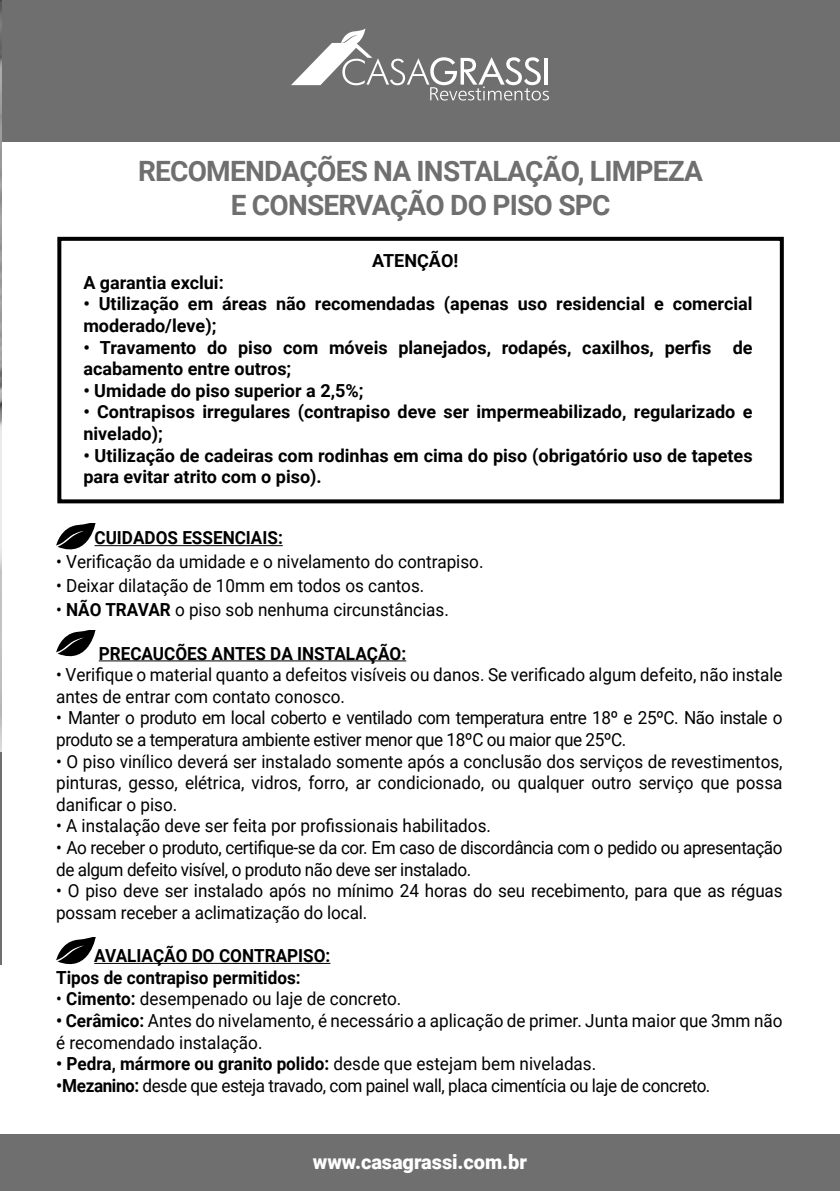
<style>
.page{position:relative;width:840px;height:1191px;background:#fff}
.page>*{position:absolute;margin:0;border:0;box-sizing:border-box;transform-origin:0 0}
.t1{font:700 28px/33.6px "Roboto";letter-spacing:-.03em;color:#706f6f;text-align:center}
.t2{font:900 20px "Roboto";letter-spacing:-.005em;color:#fff}
.t3{font:18px/21.6px "Roboto";letter-spacing:-.005em;color:#000;scale:.95 1}
.t4{font:700 18px/21.6px "Roboto";color:#000}
.t5{font:18px/21.6px "Roboto";letter-spacing:-.025em;color:#000;scale:.95 1}
.t6{font:700 18px/21.6px "Roboto";color:#000;scale:.95 1}
.s1{font-weight:700}
.s2{font-weight:400}
</style>
<div class="page">
<div style="left:0;top:0;width:839px;height:142px;background:#706f6f"></div>
<div style="left:0;top:1134px;width:839px;height:57px;background:#706f6f"></div>
<img style="left:0;top:0;width:1px;height:752px">
<hr style="left:0;top:752px;width:1px;height:212px;background:#706f6f">
<svg style="left:291px;top:28px;width:257px;height:73px"></svg>
<hr style="left:94px;top:545px;width:188px;height:1px;background:#000">
<hr style="left:99px;top:660px;width:307px;height:1px;background:#000">
<hr style="left:94px;top:963px;width:236px;height:1px;background:#000">
<svg style="left:56px;top:523px;width:40px;height:27px"></svg>
<svg style="left:56px;top:938px;width:40px;height:27px"></svg>
<svg style="left:56px;top:630px;width:40px;height:27px"></svg>
<div style="left:57px;top:237px;width:726px;height:266px;border:4px solid #000"></div>
<h1 class="t1" style="left:138px;top:154px;width:566px">RECOMENDAÇÕES NA INSTALAÇÃO, LIMPEZA<br>E CONSERVAÇÃO DO PISO SPC</h1>
<p class="t4" style="left:372px;top:249px;width:88px">ATENÇÃO!</p>
<p class="t4" style="left:83px;top:271px;width:142px">A garantia exclui:</p>
<p class="t4" style="left:83px;top:292px;width:670px">• Utilização em áreas não recomendadas (apenas uso residencial e comercial moderado/leve);</p>
<p class="t4" style="left:83px;top:336px;width:670px">• Travamento do piso com móveis planejados, rodapés, caxilhos, perfis de acabamento entre outros;</p>
<p class="t4" style="left:83px;top:379px;width:281px">• Umidade do piso superior a 2,5%;</p>
<p class="t4" style="left:83px;top:400px;width:670px">• Contrapisos irregulares (contrapiso deve ser impermeabilizado, regularizado e nivelado);</p>
<p class="t4" style="left:83px;top:444px;width:670px">• Utilização de cadeiras com rodinhas em cima do piso (obrigatório uso de tapetes para evitar atrito com o piso).</p>
<p class="t6" style="left:94px;top:526px;width:199px">CUIDADOS ESSENCIAIS:</p>
<p class="t3" style="left:56px;top:550px;width:451px">• Verificação da umidade e o nivelamento do contrapiso.</p>
<p class="t3" style="left:56px;top:574px;width:389px">• Deixar dilatação de 10mm em todos os cantos.</p>
<p class="t3" style="left:56px;top:598px;width:415px">• <span class="s1">NÃO TRAVAR</span> o piso sob nenhuma circunstâncias.</p>
<p class="t6" style="left:99px;top:641px;width:325px">PRECAUCÕES ANTES DA INSTALAÇÃO:</p>
<p class="t3" style="left:56px;top:663px;width:765px">• Verifique o material quanto a defeitos visíveis ou danos. Se verificado algum defeito, não instale antes de entrar com contato conosco.</p>
<p class="t5" style="left:56px;top:706px;width:765px">• Manter o produto em local coberto e ventilado com temperatura entre 18º e 25ºC. Não instale o produto se a temperatura ambiente estiver menor que 18ºC ou maior que 25ºC.</p>
<p class="t3" style="left:56px;top:749px;width:765px;text-align:justify">• O piso vinílico deverá ser instalado somente após a conclusão dos serviços de revestimentos, pinturas, gesso, elétrica, vidros, forro, ar condicionado, ou qualquer outro serviço que possa danificar o piso.</p>
<p class="t3" style="left:56px;top:814px;width:459px">• A instalação deve ser feita por profissionais habilitados.</p>
<p class="t5" style="left:56px;top:836px;width:765px">• Ao receber o produto, certifique-se da cor. Em caso de discordância com o pedido ou apresentação de algum defeito visível, o produto não deve ser instalado.</p>
<p class="t3" style="left:56px;top:879px;width:765px">• O piso deve ser instalado após no mínimo 24 horas do seu recebimento, para que as réguas possam receber a aclimatização do local.</p>
<p class="t6" style="left:56px;top:944px;width:290px;text-indent:38px">AVALIAÇÃO DO CONTRAPISO:<br>Tipos de contrapiso permitidos:</p>
<p class="t3" style="left:56px;top:987px;width:365px">• <span class="s1">Cimento:</span> desempenado ou laje de concreto.</p>
<p class="t3" style="left:56px;top:1009px;width:765px"><span class="s1">• Cerâmico:</span> Antes do nivelamento, é necessário a aplicação de primer. Junta maior que 3mm não é recomendado instalação.</p>
<p class="t6" style="left:56px;top:1052px;width:569px">• Pedra, mármore ou granito polido: <span class="s2">desde que estejam bem niveladas.</span></p>
<p class="t5" style="left:56px;top:1073px;width:690px"><span class="s1">•Mezanino:</span> desde que esteja travado, com painel wall, placa cimentícia ou laje de concreto.</p>
<p class="t2" style="left:313px;top:1148px;width:215px">www.casagrassi.com.br</p>
</div>
